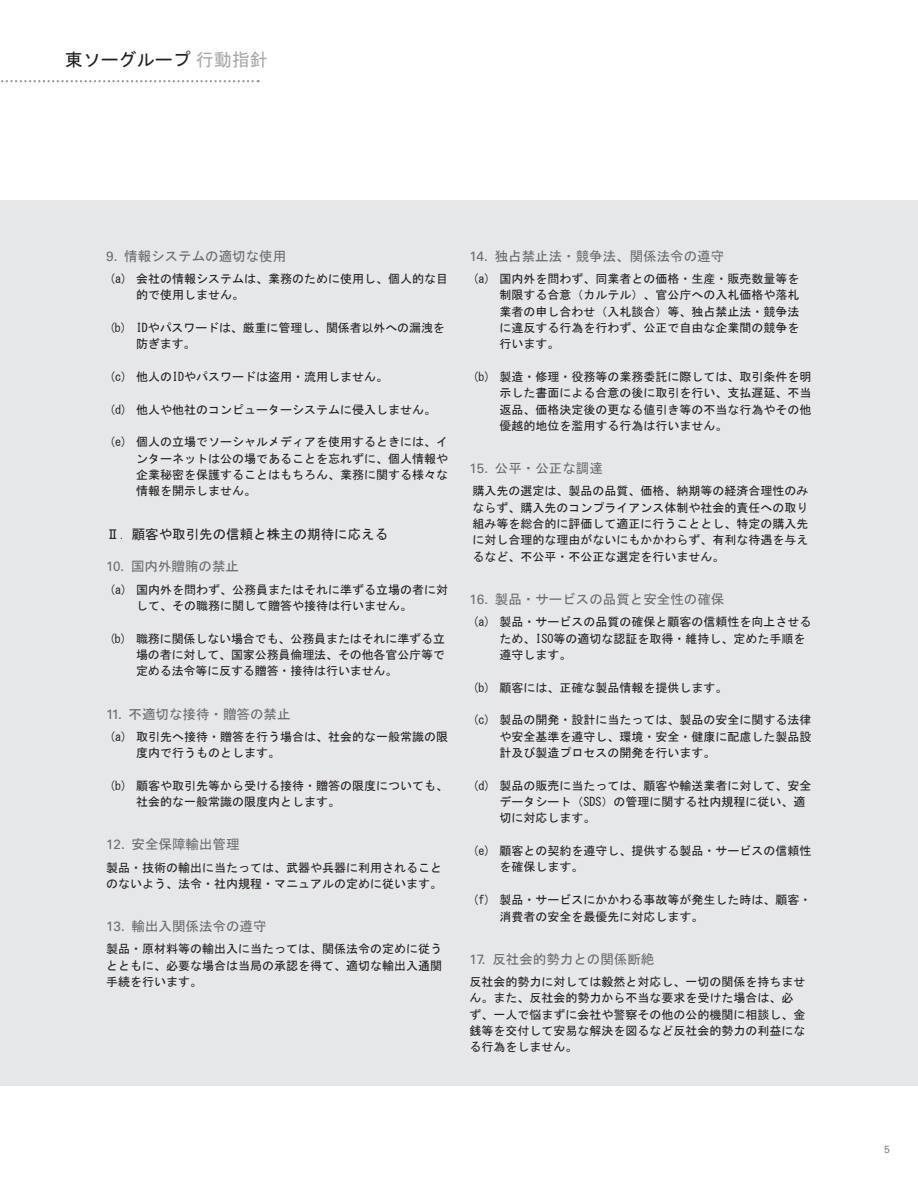
<style>
.page{position:relative;width:918px;height:1188px;background:#fff}
.page>*{position:absolute;margin:0;border:0;box-sizing:border-box;transform-origin:0 0}
.t1{font:18px "MS Gothic";color:#231f20}
.t2{font:13.5px "MS Gothic";color:#6c6d70}
.t3{font:13.5px "MS Gothic";color:#231f20}
.t4{font:12px/16.4px "MS Gothic";color:#231f20}
.t5{font:10.5px "Univers LT Std";color:#808285}
.s1{color:#a8a9ad}
.s2{font-family:"Univers LT Std"}
.s3{font-size:12px}
</style>
<div class="page">
<div style="left:0;top:200px;width:918px;height:886px;background:#e6e7e9"></div>
<svg style="left:1px;top:80px;width:258px;height:2px"></svg>
<h1 class="t1" style="left:65px;top:51px;width:205px">東ソーグループ<span class="s1">行動指針</span></h1>
<p class="t2" style="left:106px;top:249px;width:182px"><span class="s2">9.</span> 情報システムの適切な使用</p>
<p class="t4" style="left:136px;top:270px;width:314px;text-indent:-27px">(a) 会社の情報システムは、業務のために使用し、個人的な目的で使用しません。</p>
<p class="t4" style="left:136px;top:319px;width:310px;text-indent:-27px">(b) IDやパスワードは、厳重に管理し、関係者以外への漏洩を防ぎます。</p>
<p class="t4" style="left:109px;top:368px;width:281px">(c) 他人のIDやパスワードは盗用・流用しません。</p>
<p class="t4" style="left:109px;top:401px;width:329px">(d) 他人や他社のコンピューターシステムに侵入しません。</p>
<p class="t4" style="left:136px;top:434px;width:314px;text-align:justify;text-indent:-27px">(e) 個人の立場でソーシャルメディアを使用するときには、インターネットは公の場であることを忘れずに、個人情報や企業秘密を保護することはもちろん、業務に関する様々な情報を開示しません。</p>
<p class="t3" style="left:106px;top:527px;width:283px">Ⅱ<span class="s3">．</span>顧客や取引先の信頼と株主の期待に応える</p>
<p class="t2" style="left:106px;top:560px;width:134px"><span class="s2">10.</span> 国内外贈賄の禁止</p>
<p class="t4" style="left:136px;top:581px;width:314px;text-indent:-27px">(a) 国内外を問わず、公務員またはそれに準ずる立場の者に対して、その職務に関して贈答や接待は行いません。</p>
<p class="t4" style="left:136px;top:630px;width:310px;text-align:justify;text-indent:-27px">(b) 職務に関係しない場合でも、公務員またはそれに準ずる立場の者に対して、国家公務員倫理法、その他各官公庁等で定める法令等に反する贈答・接待は行いません。</p>
<p class="t2" style="left:106px;top:707px;width:186px"><span class="s2">11.</span> 不適切な接待・贈答の禁止</p>
<p class="t4" style="left:136px;top:728px;width:314px;text-indent:-27px">(a) 取引先へ接待・贈答を行う場合は、社会的な一般常識の限度内で行うものとします。</p>
<p class="t4" style="left:136px;top:777px;width:314px;text-indent:-27px">(b) 顧客や取引先等から受ける接待・贈答の限度についても、社会的な一般常識の限度内とします。</p>
<p class="t2" style="left:106px;top:838px;width:135px"><span class="s2">12.</span> 安全保障輸出管理</p>
<p class="t4" style="left:106px;top:859px;width:337px">製品・技術の輸出に当たっては、武器や兵器に利用されることのないよう、法令・社内規程・マニュアルの定めに従います。</p>
<p class="t2" style="left:106px;top:919px;width:162px"><span class="s2">13.</span> 輸出入関係法令の遵守</p>
<p class="t4" style="left:106px;top:941px;width:337px;text-align:justify">製品・原材料等の輸出入に当たっては、関係法令の定めに従うとともに、必要な場合は当局の承認を得て、適切な輸出入通関手続を行います。</p>
<p class="t2" style="left:470px;top:249px;width:256px"><span class="s2">14.</span> 独占禁止法・競争法、関係法令の遵守</p>
<p class="t4" style="left:499px;top:270px;width:301px;text-align:justify;text-indent:-27px">(a) 国内外を問わず、同業者との価格・生産・販売数量等を制限する合意（カルテル）、官公庁への入札価格や落札業者の申し合わせ（入札談合）等、独占禁止法・競争法に違反する行為を行わず、公正で自由な企業間の競争を行います。</p>
<p class="t4" style="left:499px;top:368px;width:313px;text-align:justify;text-indent:-27px">(b) 製造・修理・役務等の業務委託に際しては、取引条件を明示した書面による合意の後に取引を行い、支払遅延、不当返品、価格決定後の更なる値引き等の不当な行為やその他優越的地位を濫用する行為は行いません。</p>
<p class="t2" style="left:470px;top:462px;width:135px"><span class="s2">15.</span> 公平・公正な調達</p>
<p class="t4" style="left:472px;top:483px;width:337px;text-align:justify">購入先の選定は、製品の品質、価格、納期等の経済合理性のみならず、購入先のコンプライアンス体制や社会的責任への取り組み等を総合的に評価して適正に行うこととし、特定の購入先に対し合理的な理由がないにもかかわらず、有利な待遇を与えるなど、不公平・不公正な選定を行いません。</p>
<p class="t2" style="left:470px;top:592px;width:256px"><span class="s2">16.</span> 製品・サービスの品質と安全性の確保</p>
<p class="t4" style="left:499px;top:614px;width:313px;text-indent:-27px">(a) 製品・サービスの品質の確保と顧客の信頼性を向上させるため、ISO等の適切な認証を取得・維持し、定めた手順を遵守します。</p>
<p class="t4" style="left:472px;top:679px;width:256px">(b) 顧客には、正確な製品情報を提供します。</p>
<p class="t4" style="left:499px;top:712px;width:313px;text-align:justify;text-indent:-27px">(c) 製品の開発・設計に当たっては、製品の安全に関する法律や安全基準を遵守し、環境・安全・健康に配慮した製品設計及び製造プロセスの開発を行います。</p>
<p class="t4" style="left:499px;top:777px;width:313px;text-indent:-27px">(d) 製品の販売に当たっては、顧客や輸送業者に対して、安全データシート（SDS）の管理に関する社内規程に従い、適切に対応します。</p>
<p class="t4" style="left:499px;top:843px;width:313px;text-indent:-27px">(e) 顧客との契約を遵守し、提供する製品・サービスの信頼性を確保します。</p>
<p class="t4" style="left:499px;top:892px;width:313px;text-indent:-27px">(f) 製品・サービスにかかわる事故等が発生した時は、顧客・消費者の安全を最優先に対応します。</p>
<p class="t2" style="left:470px;top:952px;width:186px"><span class="s2">17.</span> 反社会的勢力との関係断絶</p>
<p class="t4" style="left:470px;top:973px;width:337px">反社会的勢力に対しては毅然と対応し、一切の関係を持ちません。また、反社会的勢力から不当な要求を受けた場合は、必ず、一人で悩まずに会社や警察その他の公的機関に相談し、金銭等を交付して安易な解決を図るなど反社会的勢力の利益になる行為をしません。</p>
<p class="t5" style="left:884px;top:1143px;width:7px">5</p>
</div>
